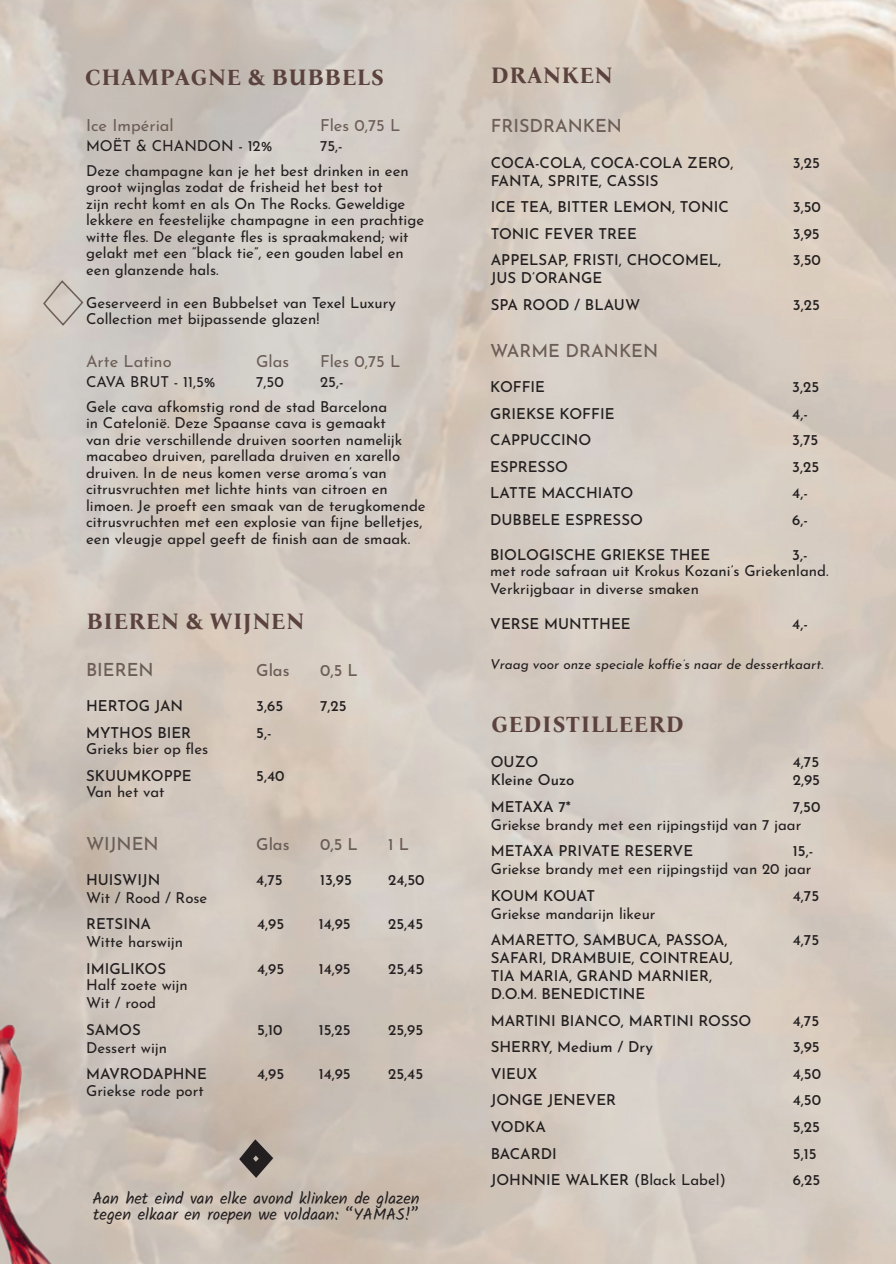
<style>
.page{position:relative;width:896px;height:1264px;background:#fff}
.page>*{position:absolute;margin:0;border:0;box-sizing:border-box;transform-origin:0 0}
.t1{font:700 22.5px "Bona Nova";letter-spacing:.04em;color:#5b423e}
.t2{font:500 18px "Josefin Sans";color:#6c5e57}
.t3{font:16.5px/16.5px "Kalam";color:#231f20}
.t4{font:16.5px "Josefin Sans";color:#6c5e57}
.t5{font:500 16.5px "Josefin Sans";color:#6c5e57}
.t6{font:15px/16.5px "Josefin Sans";color:#231f20}
.t7{font:500 15px/18px "Josefin Sans";color:#231f20}
.t8{font:italic 13.5px "Josefin Sans";color:#231f20}
.s1{font-weight:400}
</style>
<div class="page">
<img style="left:0;top:921px;width:208px;height:343px">
<svg style="left:239px;top:1139px;width:34px;height:39px"></svg>
<svg style="left:42px;top:279px;width:42px;height:48px"></svg>
<h1 class="t1" style="left:85px;top:59px;width:301px">CHAMPAGNE &amp; BUBBELS</h1>
<p class="t4" style="left:86px;top:113px;width:89px">Ice Impérial</p>
<p class="t4" style="left:320px;top:113px;width:82px">Fles 0,75 L</p>
<p class="t6" style="left:86px;top:136px;width:188px">MOËT &amp; CHANDON - 12%</p>
<p class="t6" style="left:86px;top:132px;width:324px;line-height:25px;text-indent:234px">75,-<br>Deze champagne kan je het best drinken in een</p>
<p class="t6" style="left:86px;top:178px;width:339px">groot wijnglas zodat de frisheid het best tot<br>zijn recht komt en als On The Rocks. Geweldige lekkere en feestelijke champagne in een prachtige witte fles. De elegante fles is spraakmakend; wit gelakt met een “black tie”, een gouden label en een glanzende hals.</p>
<p class="t6" style="left:86px;top:293px;width:311px">Geserveerd in een Bubbelset van Texel Luxury<br>Collection met bijpassende glazen!</p>
<p class="t4" style="left:86px;top:349px;width:87px">Arte Latino</p>
<p class="t4" style="left:256px;top:349px;width:34px">Glas</p>
<p class="t4" style="left:320px;top:349px;width:82px">Fles 0,75 L</p>
<p class="t6" style="left:86px;top:372px;width:131px">CAVA BRUT - 11,5%</p>
<p class="t6" style="left:256px;top:372px;width:29px">7,50</p>
<p class="t6" style="left:86px;top:368px;width:302px;line-height:25px;text-indent:234px">25,-<br>Gele cava afkomstig rond de stad Barcelona</p>
<p class="t6" style="left:86px;top:414px;width:341px">in Catelonië. Deze Spaanse cava is gemaakt<br>van drie verschillende druiven soorten namelijk macabeo druiven, parellada druiven en xarello druiven. In de neus komen verse aroma’s van citrusvruchten met lichte hints van citroen en limoen. Je proeft een smaak van de terugkomende citrusvruchten met een explosie van fijne belletjes, een vleugje appel geeft de finish aan de smaak.</p>
<h1 class="t1" style="left:87px;top:603px;width:219px">BIEREN &amp; WIJNEN</h1>
<p class="t2" style="left:86px;top:656px;width:69px">BIEREN</p>
<p class="t5" style="left:256px;top:658px;width:35px">Glas</p>
<p class="t5" style="left:320px;top:658px;width:39px">0,5 L</p>
<p class="t7" style="left:86px;top:696px;width:99px">HERTOG JAN</p>
<p class="t7" style="left:256px;top:696px;width:28px">3,65</p>
<p class="t7" style="left:320px;top:696px;width:28px">7,25</p>
<p class="t7" style="left:86px;top:722px;width:107px">MYTHOS BIER</p>
<p class="t7" style="left:256px;top:722px;width:17px">5,-</p>
<p class="t6" style="left:86px;top:740px;width:124px">Grieks bier op fles</p>
<p class="t7" style="left:86px;top:765px;width:107px">SKUUMKOPPE</p>
<p class="t7" style="left:256px;top:765px;width:30px">5,40</p>
<p class="t6" style="left:86px;top:783px;width:80px">Van het vat</p>
<p class="t2" style="left:86px;top:830px;width:74px">WIJNEN</p>
<p class="t5" style="left:256px;top:831px;width:35px">Glas</p>
<p class="t5" style="left:320px;top:831px;width:39px">0,5 L</p>
<p class="t5" style="left:388px;top:831px;width:23px">1 L</p>
<p class="t7" style="left:86px;top:869px;width:76px">HUISWIJN</p>
<p class="t7" style="left:256px;top:869px;width:28px">4,75</p>
<p class="t7" style="left:320px;top:869px;width:33px">13,95</p>
<p class="t7" style="left:388px;top:869px;width:38px">24,50</p>
<p class="t6" style="left:86px;top:888px;width:123px">Wit / Rood / Rose</p>
<p class="t7" style="left:86px;top:914px;width:67px">RETSINA</p>
<p class="t7" style="left:257px;top:914px;width:29px">4,95</p>
<p class="t7" style="left:319px;top:914px;width:34px">14,95</p>
<p class="t7" style="left:388px;top:914px;width:37px">25,45</p>
<p class="t6" style="left:86px;top:932px;width:98px">Witte harswijn</p>
<p class="t7" style="left:86px;top:958px;width:82px">IMIGLIKOS</p>
<p class="t7" style="left:257px;top:958px;width:29px">4,95</p>
<p class="t7" style="left:319px;top:958px;width:34px">14,95</p>
<p class="t7" style="left:388px;top:958px;width:37px">25,45</p>
<p class="t6" style="left:86px;top:975px;width:103px;line-height:18px">Half zoete wijn<br>Wit / rood</p>
<p class="t7" style="left:86px;top:1019px;width:56px">SAMOS</p>
<p class="t7" style="left:257px;top:1019px;width:27px">5,10</p>
<p class="t7" style="left:319px;top:1019px;width:33px">15,25</p>
<p class="t7" style="left:388px;top:1019px;width:37px">25,95</p>
<p class="t6" style="left:86px;top:1038px;width:82px">Dessert wijn</p>
<p class="t7" style="left:86px;top:1064px;width:122px">MAVRODAPHNE</p>
<p class="t7" style="left:257px;top:1064px;width:29px">4,95</p>
<p class="t7" style="left:319px;top:1064px;width:34px">14,95</p>
<p class="t7" style="left:388px;top:1064px;width:37px">25,45</p>
<p class="t6" style="left:86px;top:1081px;width:119px">Griekse rode port</p>
<p class="t3" style="left:92px;top:1191px;width:329px">Aan het eind van elke avond klinken de glazen tegen elkaar en roepen we voldaan: “YAMAS!”</p>
<h1 class="t1" style="left:491px;top:58px;width:123px">DRANKEN</h1>
<p class="t2" style="left:491px;top:113px;width:133px">FRISDRANKEN</p>
<p class="t7" style="left:491px;top:152px;width:244px">COCA-COLA, COCA-COLA ZERO,</p>
<p class="t7" style="left:792px;top:152px;width:29px">3,25</p>
<p class="t7" style="left:491px;top:166px;width:239px;line-height:26.5px">FANTA, SPRITE, CASSIS<br>ICE TEA, BITTER LEMON, TONIC</p>
<p class="t7" style="left:792px;top:197px;width:30px">3,50</p>
<p class="t7" style="left:491px;top:223px;width:148px">TONIC FEVER TREE</p>
<p class="t7" style="left:792px;top:223px;width:28px">3,95</p>
<p class="t7" style="left:491px;top:250px;width:232px">APPELSAP, FRISTI, CHOCOMEL,</p>
<p class="t7" style="left:792px;top:250px;width:30px">3,50</p>
<p class="t7" style="left:491px;top:263px;width:151px;line-height:26.5px">JUS D’ORANGE<br>SPA ROOD / BLAUW</p>
<p class="t7" style="left:792px;top:294px;width:29px">3,25</p>
<p class="t2" style="left:490px;top:338px;width:169px">WARME DRANKEN</p>
<p class="t7" style="left:490px;top:377px;width:56px">KOFFIE</p>
<p class="t7" style="left:792px;top:377px;width:29px">3,25</p>
<p class="t7" style="left:490px;top:403px;width:126px">GRIEKSE KOFFIE</p>
<p class="t7" style="left:792px;top:403px;width:17px">4,-</p>
<p class="t7" style="left:490px;top:430px;width:103px">CAPPUCCINO</p>
<p class="t7" style="left:792px;top:430px;width:28px">3,75</p>
<p class="t7" style="left:490px;top:456px;width:79px">ESPRESSO</p>
<p class="t7" style="left:792px;top:456px;width:29px">3,25</p>
<p class="t7" style="left:490px;top:483px;width:145px">LATTE MACCHIATO</p>
<p class="t7" style="left:792px;top:483px;width:17px">4,-</p>
<p class="t7" style="left:490px;top:509px;width:154px">DUBBELE ESPRESSO</p>
<p class="t7" style="left:792px;top:509px;width:17px">6,-</p>
<p class="t7" style="left:490px;top:544px;width:221px">BIOLOGISCHE GRIEKSE THEE</p>
<p class="t7" style="left:792px;top:544px;width:17px">3,-</p>
<p class="t6" style="left:490px;top:561px;width:340px;line-height:18px">met rode safraan uit Krokus Kozani’s Griekenland.<br>Verkrijgbaar in diverse smaken</p>
<p class="t7" style="left:490px;top:614px;width:142px">VERSE MUNTTHEE</p>
<p class="t7" style="left:792px;top:614px;width:17px">4,-</p>
<p class="t8" style="left:490px;top:652px;width:334px">Vraag voor onze speciale koffie’s naar de dessertkaart.</p>
<h1 class="t1" style="left:491px;top:707px;width:194px">GEDISTILLEERD</h1>
<p class="t7" style="left:491px;top:752px;width:49px">OUZO</p>
<p class="t7" style="left:792px;top:752px;width:28px">4,75</p>
<p class="t7" style="left:491px;top:770px;width:85px">Kleine Ouzo</p>
<p class="t7" style="left:792px;top:770px;width:29px">2,95</p>
<p class="t7" style="left:491px;top:796px;width:82px">METAXA 7*</p>
<p class="t7" style="left:792px;top:796px;width:29px">7,50</p>
<p class="t6" style="left:491px;top:815px;width:312px">Griekse brandy met een rijpingstijd van 7 jaar</p>
<p class="t7" style="left:491px;top:841px;width:204px">METAXA PRIVATE RESERVE</p>
<p class="t7" style="left:792px;top:841px;width:22px">15,-</p>
<p class="t6" style="left:491px;top:860px;width:322px">Griekse brandy met een rijpingstijd van 20 jaar</p>
<p class="t7" style="left:491px;top:885px;width:106px">KOUM KOUAT</p>
<p class="t7" style="left:792px;top:885px;width:28px">4,75</p>
<p class="t6" style="left:491px;top:904px;width:166px">Griekse mandarijn likeur</p>
<p class="t7" style="left:491px;top:930px;width:238px">AMARETTO, SAMBUCA, PASSOA,</p>
<p class="t7" style="left:792px;top:930px;width:28px">4,75</p>
<p class="t7" style="left:491px;top:948px;width:243px">SAFARI, DRAMBUIE, COINTREAU,<br>TIA MARIA, GRAND MARNIER,<br>D.O.M. BENEDICTINE</p>
<p class="t7" style="left:491px;top:1010px;width:262px">MARTINI BIANCO, MARTINI ROSSO</p>
<p class="t7" style="left:792px;top:1010px;width:28px">4,75</p>
<p class="t7" style="left:491px;top:1037px;width:163px">SHERRY, Medium / Dry</p>
<p class="t7" style="left:792px;top:1037px;width:28px">3,95</p>
<p class="t7" style="left:491px;top:1063px;width:48px">VIEUX</p>
<p class="t7" style="left:792px;top:1063px;width:30px">4,50</p>
<p class="t7" style="left:491px;top:1090px;width:127px">JONGE JENEVER</p>
<p class="t7" style="left:792px;top:1090px;width:30px">4,50</p>
<p class="t7" style="left:491px;top:1116px;width:57px">VODKA</p>
<p class="t7" style="left:792px;top:1116px;width:29px">5,25</p>
<p class="t7" style="left:491px;top:1143px;width:67px">BACARDI</p>
<p class="t7" style="left:792px;top:1143px;width:25px">5,15</p>
<p class="t7" style="left:491px;top:1169px;width:236px">JOHNNIE WALKER <span class="s1">(Black Label)</span></p>
<p class="t7" style="left:792px;top:1169px;width:29px">6,25</p>
</div>
